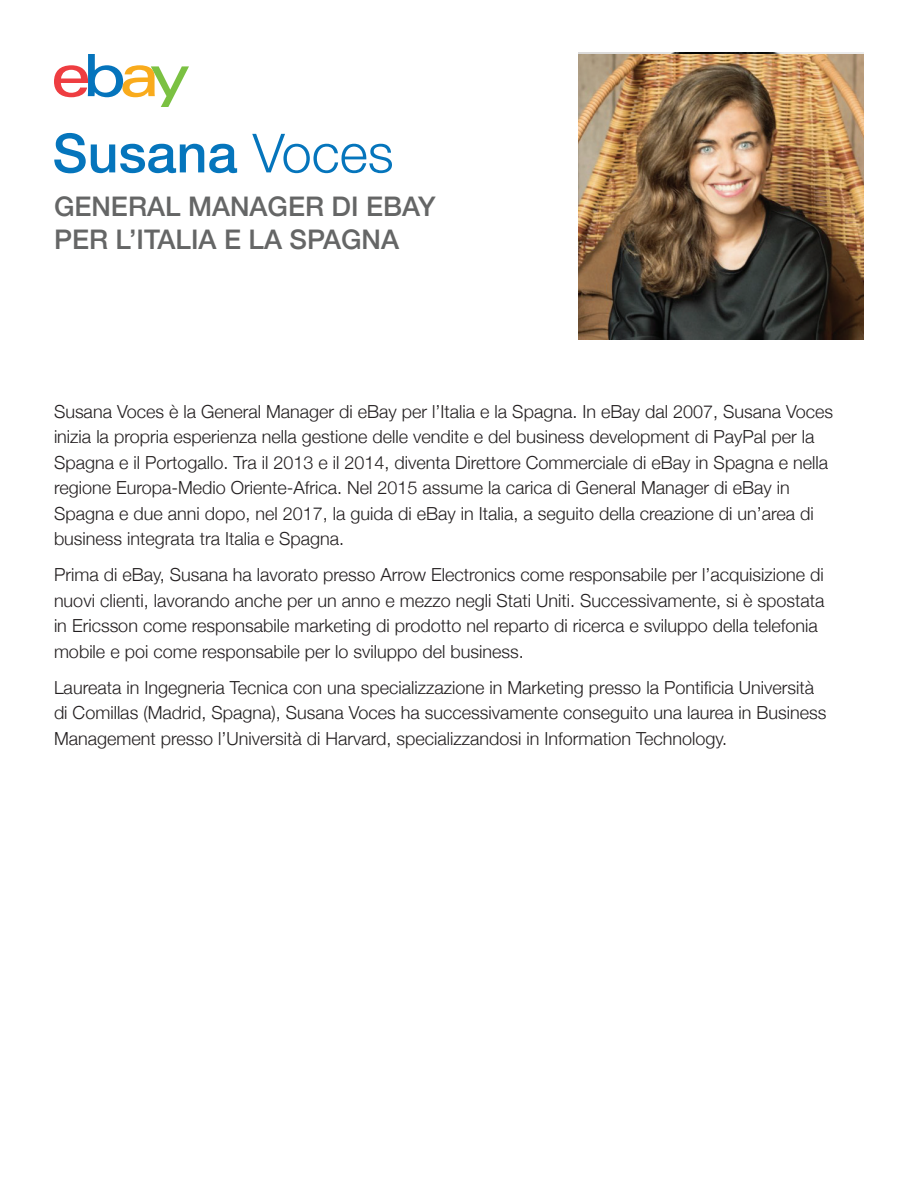
<style>
.page{position:relative;width:918px;height:1188px;background:#fff}
.page>*{position:absolute;margin:0;border:0;box-sizing:border-box;transform-origin:0 0}
.t1{font:500 54px "Helvetica Neue";color:#0575bc}
.t2{font:500 27px/32.4px "Helvetica Neue";color:#656666}
.t3{font:300 18px/25.5px "Helvetica Neue";color:#231f20}
.s1{font-weight:300}
</style>
<div class="page">
<svg style="left:54px;top:54px;width:135px;height:53px"></svg>
<img style="left:578px;top:54px;width:286px;height:285px">
<h1 class="t1" style="left:52px;top:110px;width:343px">Susana <span class="s1">Voces</span></h1>
<h2 class="t2" style="left:54px;top:188px;width:383px">GENERAL MANAGER DI EBAY<br>PER L’ITALIA E LA SPAGNA</h2>
<p class="t3" style="left:54px;top:397px;width:781px">Susana Voces è la General Manager di eBay per l’Italia e la Spagna. In eBay dal 2007, Susana Voces inizia la propria esperienza nella gestione delle vendite e del business development di PayPal per la Spagna e il Portogallo. Tra il 2013 e il 2014, diventa Direttore Commerciale di eBay in Spagna e nella regione Europa-Medio Oriente-Africa. Nel 2015 assume la carica di General Manager di eBay in Spagna e due anni dopo, nel 2017, la guida di eBay in Italia, a seguito della creazione di un’area di business integrata tra Italia e Spagna.</p>
<p class="t3" style="left:54px;top:561px;width:772px">Prima di eBay, Susana ha lavorato presso Arrow Electronics come responsabile per l’acquisizione di nuovi clienti, lavorando anche per un anno e mezzo negli Stati Uniti. Successivamente, si è spostata in Ericsson come responsabile marketing di prodotto nel reparto di ricerca e sviluppo della telefonia mobile e poi come responsabile per lo sviluppo del business.</p>
<p class="t3" style="left:54px;top:673px;width:774px">Laureata in Ingegneria Tecnica con una specializzazione in Marketing presso la Pontificia Università di Comillas (Madrid, Spagna), Susana Voces ha successivamente conseguito una laurea in Business<br>Management presso l’Università di Harvard, specializzandosi in Information Technology.</p>
</div>
